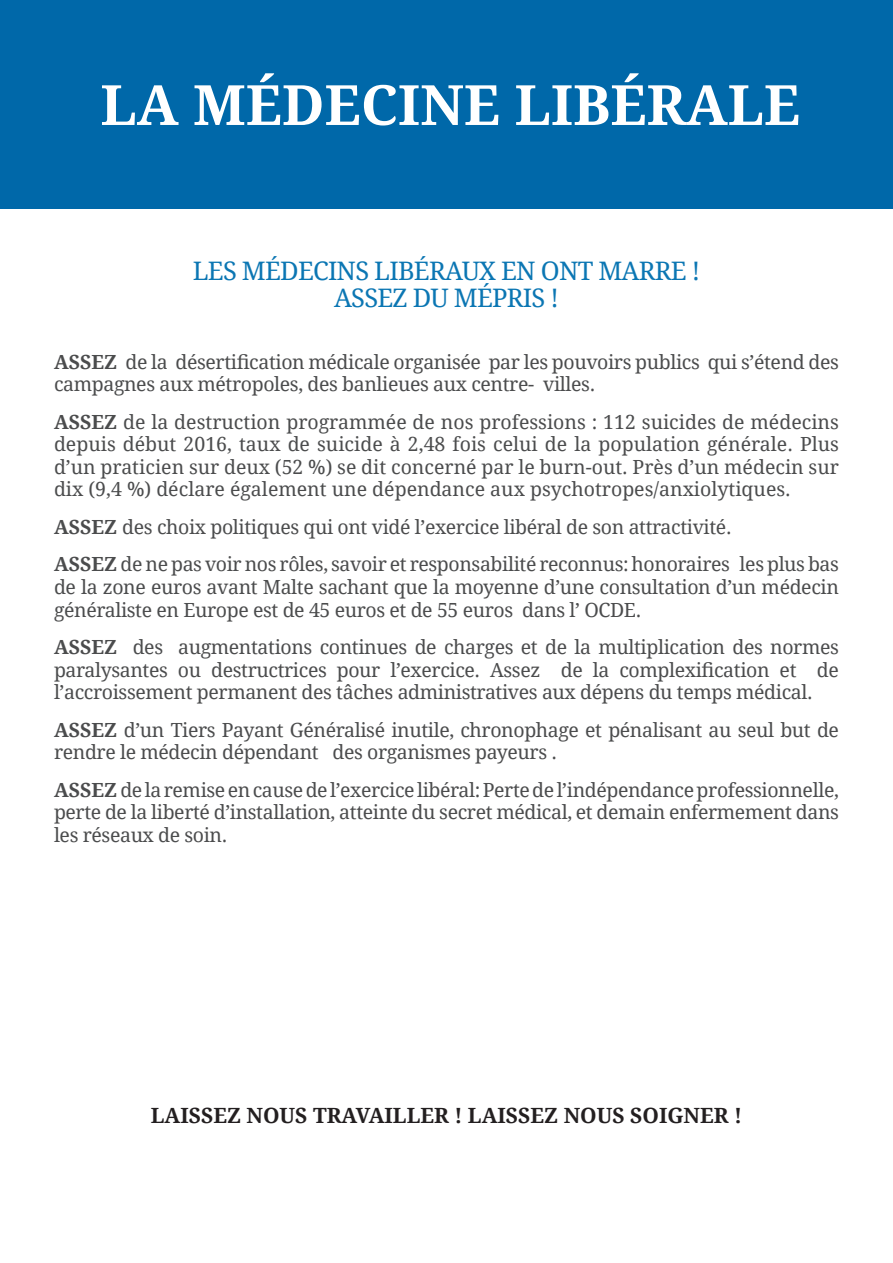
<style>
.page{position:relative;width:893px;height:1263px;background:#fff}
.page>*{position:absolute;margin:0;border:0;box-sizing:border-box;transform-origin:0 0}
.Large_Heading_Blue{font:700 55.5px "Droid Serif";color:#fff}
.t1{font:25.5px "Droid Serif";letter-spacing:-.03em;color:#0b76b3}
.t2{font:700 21px "Droid Serif";color:#231f20}
.t3{font:19.5px/22.5px "Droid Serif";letter-spacing:-.02em;color:#4b4c4d;text-align:justify}
.s1{font-weight:700}
</style>
<div class="page">
<div style="left:0;top:0;width:893px;height:208px;background:#0068a9"></div>
<p class="Large_Heading_Blue" style="left:100px;top:66px;width:701px">LA MÉDECINE LIBÉRALE</p>
<p class="t1" style="left:193px;top:254px;width:509px">LES MÉDECINS LIBÉRAUX EN ONT MARRE !</p>
<p class="t1" style="left:334px;top:281px;width:226px">ASSEZ DU MÉPRIS !</p>
<p class="t3" style="left:54px;top:350px;width:786px"><span class="s1">ASSEZ</span> de la désertification médicale organisée par les pouvoirs publics qui s’étend des campagnes aux métropoles, des banlieues aux centre- villes.</p>
<p class="t3" style="left:54px;top:410px;width:786px"><span class="s1">ASSEZ</span> de la destruction programmée de nos professions : 112 suicides de médecins depuis début 2016, taux de suicide à 2,48 fois celui de la population générale. Plus d’un praticien sur deux (52 %) se dit concerné par le burn-out. Près d’un médecin sur dix (9,4 %) déclare également une dépendance aux psychotropes/anxiolytiques.</p>
<p class="t3" style="left:54px;top:515px;width:679px"><span class="s1">ASSEZ</span> des choix politiques qui ont vidé l’exercice libéral de son attractivité.</p>
<p class="t3" style="left:54px;top:553px;width:786px"><span class="s1">ASSEZ</span> de ne pas voir nos rôles, savoir et responsabilité reconnus: honoraires les plus bas de la zone euros avant Malte sachant que la moyenne d’une consultation d’un médecin généraliste en Europe est de 45 euros et de 55 euros dans l’ OCDE.</p>
<p class="t3" style="left:54px;top:635px;width:786px"><span class="s1">ASSEZ</span> des augmentations continues de charges et de la multiplication des normes paralysantes ou destructrices pour l’exercice. Assez de la complexification et de l’accroissement permanent des tâches administratives aux dépens du temps médical.</p>
<p class="t3" style="left:54px;top:718px;width:786px"><span class="s1">ASSEZ</span> d’un Tiers Payant Généralisé inutile, chronophage et pénalisant au seul but de rendre le médecin dépendant des organismes payeurs .</p>
<p class="t3" style="left:54px;top:778px;width:786px"><span class="s1">ASSEZ</span> de la remise en cause de l’exercice libéral: Perte de l’indépendance professionnelle, perte de la liberté d’installation, atteinte du secret médical, et demain enfermement dans les réseaux de soin.</p>
<p class="t2" style="left:151px;top:1101px;width:593px">LAISSEZ NOUS TRAVAILLER ! LAISSEZ NOUS SOIGNER !</p>
</div>
